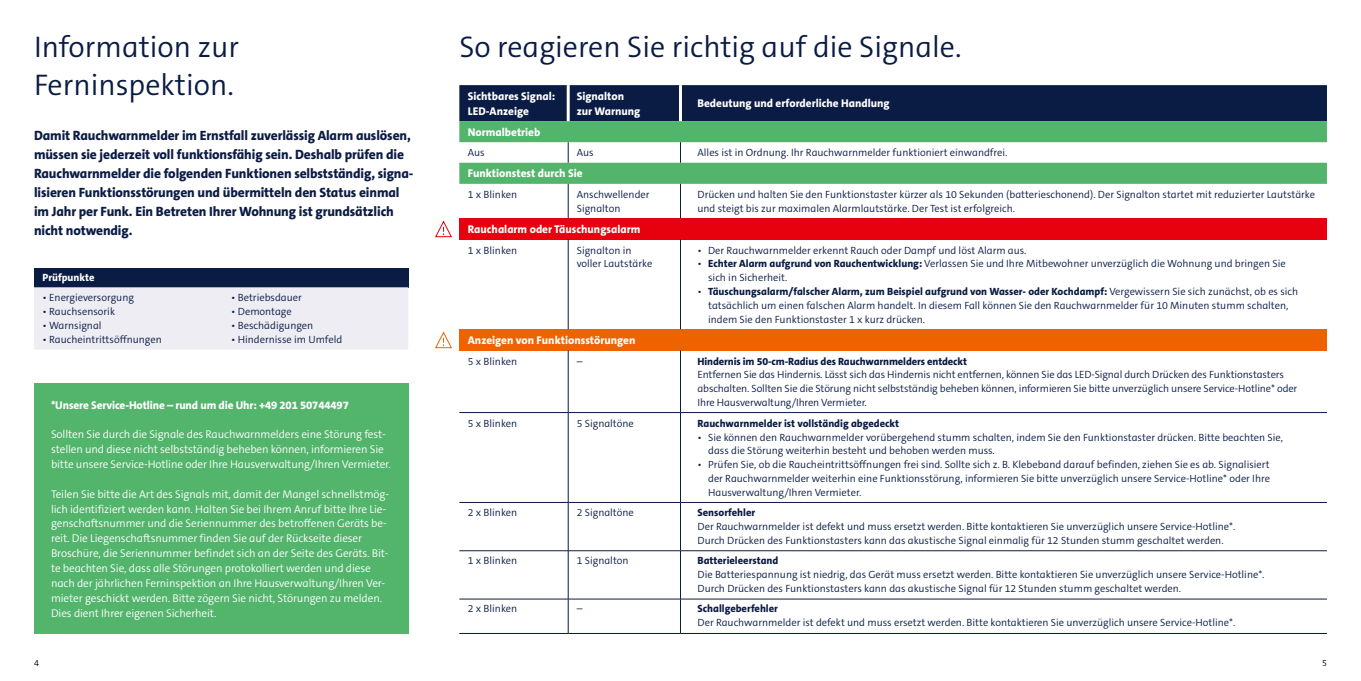
<style>
.page{position:relative;width:1361px;height:681px;background:#fff}
.page>*{position:absolute;margin:0;border:0;box-sizing:border-box;transform-origin:0 0}
.t1{font:30px/37.8px "The Sansfor Ista Sm Lt";color:#0a1b44}
.t2{font:800 13.5px/18.9px "The Sansfor Ista";letter-spacing:-.01em;color:#0a1b44}
.t3{font:11.25px/14.9px "The Sansfor Ista Sm Lt";letter-spacing:-.01em;color:#fff}
.t4{font:800 11.25px/14.9px "The Sansfor Ista";color:#fff}
.t5{font:10.5px/13.8px "The Sansfor Ista Sm Lt";color:#0a1b44}
.t6{font:800 10.5px "The Sansfor Ista";color:#0a1b44}
.t7{font:800 10.5px "The Sansfor Ista";color:#fff}
.t8{font:9px "The Sansfor Ista Sm Lt";color:#000}
.s1{font-family:"The Sansfor Ista";font-weight:800}
.s2{font-family:"The Sansfor Ista Sm Lt";font-weight:400}
</style>
<div class="page">
<div style="left:459px;top:85px;width:868px;height:36px;background:#0a1b44"></div>
<svg style="left:459px;top:121px;width:868px;height:63px;fill:#53b46c"></svg>
<div style="left:459px;top:218px;width:868px;height:21px;background:#e7000e"></div>
<div style="left:459px;top:329px;width:868px;height:21px;background:#ee6300"></div>
<svg style="left:568px;top:142px;width:1px;height:21px"></svg>
<svg style="left:680px;top:142px;width:1px;height:21px"></svg>
<hr style="left:568px;top:184px;width:1px;height:34px;background:#0a1b44">
<hr style="left:680px;top:184px;width:1px;height:34px;background:#0a1b44">
<hr style="left:568px;top:239px;width:1px;height:90px;background:#0a1b44">
<hr style="left:680px;top:239px;width:1px;height:90px;background:#0a1b44">
<hr style="left:459px;top:502px;width:109px;height:1px;background:#0a1b44">
<hr style="left:568px;top:502px;width:112px;height:1px;background:#0a1b44">
<hr style="left:680px;top:502px;width:647px;height:1px;background:#0a1b44">
<hr style="left:459px;top:550px;width:109px;height:1px;background:#0a1b44">
<hr style="left:568px;top:550px;width:112px;height:1px;background:#0a1b44">
<hr style="left:680px;top:550px;width:647px;height:1px;background:#0a1b44">
<hr style="left:459px;top:598px;width:109px;height:1px;background:#0a1b44">
<hr style="left:568px;top:598px;width:112px;height:1px;background:#0a1b44">
<hr style="left:680px;top:598px;width:647px;height:1px;background:#0a1b44">
<hr style="left:459px;top:633px;width:109px;height:1px;background:#0a1b44">
<hr style="left:568px;top:633px;width:112px;height:1px;background:#0a1b44">
<hr style="left:680px;top:633px;width:647px;height:1px;background:#0a1b44">
<hr style="left:568px;top:350px;width:1px;height:62px;background:#0a1b44">
<hr style="left:680px;top:350px;width:1px;height:62px;background:#0a1b44">
<hr style="left:568px;top:412px;width:1px;height:90px;background:#0a1b44">
<hr style="left:680px;top:412px;width:1px;height:90px;background:#0a1b44">
<hr style="left:568px;top:502px;width:1px;height:48px;background:#0a1b44">
<hr style="left:680px;top:502px;width:1px;height:48px;background:#0a1b44">
<hr style="left:568px;top:550px;width:1px;height:48px;background:#0a1b44">
<hr style="left:680px;top:550px;width:1px;height:48px;background:#0a1b44">
<hr style="left:568px;top:599px;width:1px;height:34px;background:#0a1b44">
<hr style="left:680px;top:599px;width:1px;height:34px;background:#0a1b44">
<hr style="left:567px;top:85px;width:3px;height:36px;background:#fff">
<hr style="left:679px;top:85px;width:3px;height:36px;background:#fff">
<hr style="left:459px;top:412px;width:109px;height:1px;background:#0a1b44">
<hr style="left:568px;top:412px;width:112px;height:1px;background:#0a1b44">
<hr style="left:680px;top:412px;width:647px;height:1px;background:#0a1b44">
<svg style="left:435px;top:220px;width:17px;height:17px"></svg>
<svg style="left:435px;top:331px;width:17px;height:17px"></svg>
<div style="left:34px;top:383px;width:374px;height:250px;background:#53b46c"></div>
<div style="left:34px;top:268px;width:374px;height:19px;background:#0a1b44"></div>
<div style="left:34px;top:287px;width:374px;height:62px;background:#ededf3"></div>
<h1 class="t1" style="left:34px;top:28px;width:206px">Information zur<br>Ferninspektion.</h1>
<p class="t2" style="left:34px;top:126px;width:380px">Damit Rauchwarnmelder im Ernstfall zuverlässig Alarm auslösen, müssen sie jederzeit voll funktionsfähig sein. Deshalb prüfen die Rauchwarnmelder die folgenden Funktionen selbstständig, signa&shy;lisieren Funktionsstörungen und übermitteln den Status einmal im Jahr per Funk. Ein Betreten Ihrer Wohnung ist grundsätzlich nicht notwendig.</p>
<p class="t7" style="left:43px;top:270px;width:54px">Prüfpunkte</p>
<p class="t5" style="left:43px;top:291px;width:93px">• Energieversorgung</p>
<p class="t5" style="left:43px;top:305px;width:74px">• Rauchsensorik</p>
<p class="t5" style="left:43px;top:319px;width:61px">• Warnsignal</p>
<p class="t5" style="left:43px;top:332px;width:121px">• Raucheintrittsöffnungen</p>
<p class="t5" style="left:231px;top:291px;width:72px">• Betriebsdauer</p>
<p class="t5" style="left:231px;top:305px;width:62px">• Demontage</p>
<p class="t5" style="left:231px;top:319px;width:84px">• Beschädigungen</p>
<p class="t5" style="left:231px;top:332px;width:113px">• Hindernisse im Umfeld</p>
<p class="t4" style="left:51px;top:397px;width:299px">*Unsere Service-Hotline – rund um die Uhr: +49 201 50744497</p>
<p class="t3" style="left:51px;top:427px;width:341px">Sollten Sie durch die Signale des Rauchwarnmelders eine Störung fest&shy;stellen und diese nicht selbstständig beheben können, informieren Sie bitte unsere Service-Hotline oder Ihre Hausverwaltung/Ihren Vermieter.</p>
<p class="t3" style="left:51px;top:486px;width:339px">Teilen Sie bitte die Art des Signals mit, damit der Mangel schnellstmög&shy;lich identifiziert werden kann. Halten Sie bei Ihrem Anruf bitte Ihre Lie&shy;genschaftsnummer und die Seriennummer des betroffenen Geräts be&shy;reit. Die Liegenschaftsnummer finden Sie auf der Rückseite dieser Broschüre, die Seriennummer befindet sich an der Seite des Geräts. Bit&shy;te beachten Sie, dass alle Störungen protokolliert werden und diese nach der jährlichen Ferninspektion an Ihre Hausverwaltung/Ihren Ver&shy;mieter geschickt werden. Bitte zögern Sie nicht, Störungen zu melden.<br>Dies dient Ihrer eigenen Sicherheit.</p>
<h1 class="t1" style="left:459px;top:28px;width:504px">So reagieren Sie richtig auf die Signale.</h1>
<p class="t4" style="left:468px;top:89px;width:89px">Sichtbares Signal:<br>LED-Anzeige</p>
<p class="t4" style="left:577px;top:89px;width:65px">Signalton zur Warnung</p>
<p class="t4" style="left:697px;top:96px;width:194px">Bedeutung und erforderliche Handlung</p>
<p class="t4" style="left:468px;top:125px;width:74px">Normalbetrieb</p>
<p class="t5" style="left:468px;top:146px;width:18px">Aus</p>
<p class="t5" style="left:577px;top:146px;width:18px">Aus</p>
<p class="t5" style="left:697px;top:146px;width:311px">Alles ist in Ordnung. Ihr Rauchwarnmelder funktioniert einwandfrei.</p>
<p class="t4" style="left:468px;top:166px;width:116px">Funktionstest durch Sie</p>
<p class="t5" style="left:468px;top:187px;width:51px">1 x Blinken</p>
<p class="t5" style="left:577px;top:187px;width:74px">Anschwellender<br>Signalton</p>
<p class="t5" style="left:697px;top:187px;width:619px">Drücken und halten Sie den Funktionstaster kürzer als 10 Sekunden (batterieschonend). Der Signalton startet mit reduzierter Lautstärke und steigt bis zur maximalen Alarmlautstärke. Der Test ist erfolgreich.</p>
<p class="t4" style="left:468px;top:222px;width:174px">Rauchalarm oder Täuschungsalarm</p>
<p class="t5" style="left:468px;top:243px;width:51px">1 x Blinken</p>
<p class="t5" style="left:577px;top:243px;width:77px">Signalton in voller Lautstärke</p>
<p class="t5" style="left:697px;top:243px;width:330px">• Der Rauchwarnmelder erkennt Rauch oder Dampf und löst Alarm aus.</p>
<p class="t5" style="left:708px;top:257px;width:579px;text-indent:-11px">• <span class="s1">Echter Alarm aufgrund von Rauchentwicklung:</span> Verlassen Sie und Ihre Mitbewohner unverzüglich die Wohnung und bringen Sie sich in Sicherheit.</p>
<p class="t6" style="left:697px;top:285px;width:602px"><span class="s2">•</span> Täuschungsalarm/falscher Alarm, zum Beispiel aufgrund von Wasser- oder Kochdampf: <span class="s2">Vergewissern Sie sich zunächst, ob es sich</span></p>
<p class="t5" style="left:708px;top:298px;width:582px">tatsächlich um einen falschen Alarm handelt. In diesem Fall können Sie den Rauchwarnmelder für 10 Minuten stumm schalten, indem Sie den Funktionstaster 1 x kurz drücken.</p>
<p class="t4" style="left:468px;top:333px;width:169px">Anzeigen von Funktionsstörungen</p>
<p class="t5" style="left:468px;top:354px;width:51px">5 x Blinken</p>
<p class="t5" style="left:577px;top:354px;width:7px">–</p>
<p class="t6" style="left:697px;top:354px;width:271px">Hindernis im 50-cm-Radius des Rauchwarnmelders entdeckt</p>
<p class="t5" style="left:697px;top:368px;width:601px">Entfernen Sie das Hindernis. Lässt sich das Hindernis nicht entfernen, können Sie das LED-Signal durch Drücken des Funktionstasters abschalten. Sollten Sie die Störung nicht selbstständig beheben können, informieren Sie bitte unverzüglich unsere Service-Hotline* oder<br>Ihre Hausverwaltung/Ihren Vermieter.</p>
<p class="t5" style="left:468px;top:416px;width:51px">5 x Blinken</p>
<p class="t5" style="left:577px;top:416px;width:59px">5 Signaltöne</p>
<p class="t6" style="left:697px;top:416px;width:203px">Rauchwarnmelder ist vollständig abgedeckt</p>
<p class="t5" style="left:708px;top:430px;width:576px;text-indent:-11px">• Sie können den Rauchwarnmelder vorübergehend stumm schalten, indem Sie den Funktionstaster drücken. Bitte beachten Sie, dass die Störung weiterhin besteht und behoben werden muss.</p>
<p class="t5" style="left:708px;top:458px;width:563px;text-align:justify;text-indent:-11px">• Prüfen Sie, ob die Raucheintrittsöffnungen frei sind. Sollte sich z. B. Klebeband darauf befinden, ziehen Sie es ab. Signalisiert der Rauchwarnmelder weiterhin eine Funktionsstörung, informieren Sie bitte unverzüglich unsere Service-Hotline* oder Ihre Hausverwaltung/Ihren Vermieter.</p>
<p class="t5" style="left:468px;top:505px;width:51px">2 x Blinken</p>
<p class="t5" style="left:577px;top:505px;width:59px">2 Signaltöne</p>
<p class="t6" style="left:697px;top:505px;width:59px">Sensorfehler</p>
<p class="t5" style="left:697px;top:519px;width:539px">Der Rauchwarnmelder ist defekt und muss ersetzt werden. Bitte kontaktieren Sie unverzüglich unsere Service-Hotline*.<br>Durch Drücken des Funktionstasters kann das akustische Signal einmalig für 12 Stunden stumm geschaltet werden.</p>
<p class="t5" style="left:468px;top:553px;width:51px">1 x Blinken</p>
<p class="t5" style="left:577px;top:553px;width:53px">1 Signalton</p>
<p class="t6" style="left:697px;top:553px;width:82px">Batterieleerstand</p>
<p class="t5" style="left:697px;top:567px;width:568px">Die Batteriespannung ist niedrig, das Gerät muss ersetzt werden. Bitte kontaktieren Sie unverzüglich unsere Service-Hotline*.<br>Durch Drücken des Funktionstasters kann das akustische Signal für 12 Stunden stumm geschaltet werden.</p>
<p class="t5" style="left:468px;top:601px;width:51px">2 x Blinken</p>
<p class="t5" style="left:577px;top:601px;width:7px">–</p>
<p class="t6" style="left:697px;top:602px;width:82px">Schallgeberfehler</p>
<p class="t5" style="left:697px;top:615px;width:539px">Der Rauchwarnmelder ist defekt und muss ersetzt werden. Bitte kontaktieren Sie unverzüglich unsere Service-Hotline*.</p>
<p class="t8" style="left:34px;top:656px;width:6px">4</p>
<p class="t8" style="left:1322px;top:656px;width:6px">5</p>
</div>
